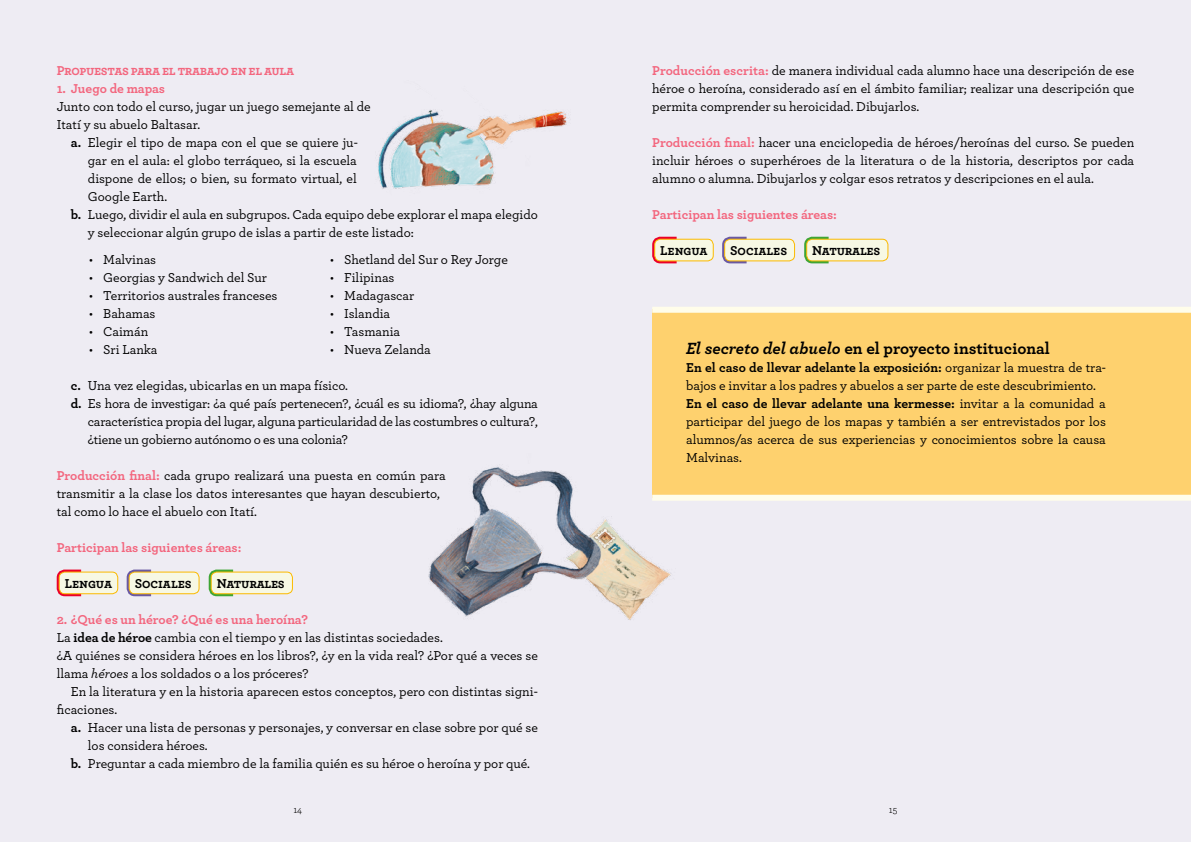
<style>
.page{position:relative;width:1191px;height:842px;background:#eeecf3}
.page>*{position:absolute;margin:0;border:0;box-sizing:border-box;transform-origin:0 0}
.t1{font:700 17px "Archer";color:#000}
.t2{font:500 13.5px/18px "Archer";color:#000}
.t3{font:700 13.5px "Archer";letter-spacing:-.025em;color:#f3667e}
.t4{font:700 13.5px "Archer";letter-spacing:-.005em;color:#000}
.t5{font:10px "Archer";color:#000}
.s1{font-weight:700}
.s2{font-weight:700;color:#f3667e}
.s3{font-style:italic}
</style>
<div class="page">
<div style="left:652px;top:310px;width:539px;height:188px;background:#fed16e"></div>
<div style="left:652px;top:307px;width:539px;height:6px;background:#fffdea"></div>
<div style="left:652px;top:495px;width:539px;height:6px;background:#fffdea"></div>
<img style="left:378px;top:110px;width:189px;height:79px">
<img style="left:428px;top:467px;width:255px;height:153px">
<svg style="left:56px;top:569px;width:28px;height:28px"></svg>
<div style="left:59px;top:572px;width:59px;height:22px;background:#f7f8e4;border-radius:6px"></div>
<div style="left:59px;top:572px;width:59px;height:22px;border:1px solid #fbba00;border-radius:6px"></div>
<svg style="left:652px;top:236px;width:27px;height:28px"></svg>
<div style="left:654px;top:239px;width:59px;height:22px;background:#f7f8e4;border-radius:6px"></div>
<div style="left:654px;top:239px;width:59px;height:22px;border:1px solid #fbba00;border-radius:6px"></div>
<svg style="left:208px;top:569px;width:28px;height:28px"></svg>
<div style="left:211px;top:572px;width:81px;height:22px;background:#f7f8e4;border-radius:6px"></div>
<div style="left:211px;top:572px;width:82px;height:22px;border:1px solid #fbba00;border-radius:6px"></div>
<svg style="left:804px;top:236px;width:27px;height:28px"></svg>
<div style="left:806px;top:239px;width:82px;height:22px;background:#f7f8e4;border-radius:6px"></div>
<div style="left:806px;top:239px;width:82px;height:22px;border:1px solid #fbba00;border-radius:6px"></div>
<svg style="left:126px;top:569px;width:28px;height:28px"></svg>
<div style="left:129px;top:572px;width:70px;height:22px;background:#f7f8e4;border-radius:6px"></div>
<div style="left:129px;top:572px;width:70px;height:22px;border:1px solid #fbba00;border-radius:6px"></div>
<svg style="left:722px;top:236px;width:27px;height:28px"></svg>
<div style="left:724px;top:239px;width:70px;height:22px;background:#f7f8e4;border-radius:6px"></div>
<div style="left:724px;top:239px;width:71px;height:22px;border:1px solid #fbba00;border-radius:6px"></div>
<p class="t3" style="left:57px;top:60px;width:239px">Propuestas para el trabajo en el aula</p>
<p class="t3" style="left:57px;top:78px;width:110px">1. Juego de mapas</p>
<p class="t2" style="left:57px;top:96px;width:315px">Junto con todo el curso, jugar un juego semejante al de<br>Itatí y su abuelo Baltasar.</p>
<p class="t2" style="left:71px;top:132px;width:288px"><span class="s1">a.</span> Elegir el tipo de mapa con el que se quiere ju-</p>
<p class="t2" style="left:88px;top:150px;width:270px">gar en el aula: el globo terráqueo, si la escuela</p>
<p class="t2" style="left:88px;top:168px;width:270px">dispone de ellos; o bien, su formato virtual, el</p>
<p class="t2" style="left:88px;top:186px;width:81px">Google Earth.</p>
<p class="t2" style="left:71px;top:204px;width:468px"><span class="s1">b.</span> Luego, dividir el aula en subgrupos. Cada equipo debe explorar el mapa elegido</p>
<p class="t2" style="left:88px;top:222px;width:327px">y seleccionar algún grupo de islas a partir de este listado:</p>
<p class="t2" style="left:89px;top:249px;width:69px">• Malvinas</p>
<p class="t2" style="left:89px;top:267px;width:179px">• Georgias y Sandwich del Sur</p>
<p class="t2" style="left:89px;top:285px;width:190px">• Territorios australes franceses</p>
<p class="t2" style="left:89px;top:303px;width:68px">• Bahamas</p>
<p class="t2" style="left:89px;top:321px;width:61px">• Caimán</p>
<p class="t2" style="left:89px;top:339px;width:70px">• Sri Lanka</p>
<p class="t2" style="left:330px;top:249px;width:179px">• Shetland del Sur o Rey Jorge</p>
<p class="t2" style="left:330px;top:267px;width:66px">• Filipinas</p>
<p class="t2" style="left:330px;top:285px;width:86px">• Madagascar</p>
<p class="t2" style="left:330px;top:303px;width:62px">• Islandia</p>
<p class="t2" style="left:330px;top:321px;width:72px">• Tasmania</p>
<p class="t2" style="left:330px;top:339px;width:102px">• Nueva Zelanda</p>
<p class="t2" style="left:71px;top:375px;width:279px"><span class="s1">c.</span> Una vez elegidas, ubicarlas en un mapa físico.</p>
<p class="t2" style="left:71px;top:393px;width:468px"><span class="s1">d.</span> Es hora de investigar: ¿a qué país pertenecen?, ¿cuál es su idioma?, ¿hay alguna</p>
<p class="t2" style="left:88px;top:411px;width:451px">característica propia del lugar, alguna particularidad de las costumbres o cultura?,</p>
<p class="t2" style="left:88px;top:429px;width:262px">¿tiene un gobierno autónomo o es una colonia?</p>
<p class="t2" style="left:57px;top:465px;width:390px"><span class="s2">Producción final:</span> cada grupo realizará una puesta en común para transmitir a la clase los datos interesantes que hayan descubierto, tal como lo hace el abuelo con Itatí.</p>
<p class="t3" style="left:57px;top:536px;width:186px">Participan las siguientes áreas:</p>
<p class="t4" style="left:65px;top:573px;width:49px">Lengua</p>
<p class="t4" style="left:135px;top:573px;width:58px">Sociales</p>
<p class="t4" style="left:217px;top:573px;width:70px">Naturales</p>
<p class="t2" style="left:57px;top:609px;width:483px"><span class="s2">2. ¿Qué es un héroe? ¿Qué es una heroína?<br></span>La <span class="s1">idea de héroe</span> cambia con el tiempo y en las distintas sociedades.<br>¿A quiénes se considera héroes en los libros?, ¿y en la vida real? ¿Por qué a veces se llama <span class="s3">héroes</span> a los soldados o a los próceres?</p>
<p class="t2" style="left:57px;top:681px;width:483px;text-indent:14px">En la literatura y en la historia aparecen estos conceptos, pero con distintas signi&shy;ficaciones.</p>
<p class="t2" style="left:71px;top:717px;width:468px"><span class="s1">a.</span> Hacer una lista de personas y personajes, y conversar en clase sobre por qué se</p>
<p class="t2" style="left:88px;top:735px;width:121px">los considera héroes.</p>
<p class="t2" style="left:71px;top:753px;width:461px"><span class="s1">b.</span> Preguntar a cada miembro de la familia quién es su héroe o heroína y por qué.</p>
<p class="t2" style="left:652px;top:60px;width:483px;text-align:justify"><span class="s2">Producción escrita:</span> de manera individual cada alumno hace una descripción de ese héroe o heroína, considerado así en el ámbito familiar; realizar una descripción que permita comprender su heroicidad. Dibujarlos.</p>
<p class="t2" style="left:652px;top:132px;width:483px;text-align:justify"><span class="s2">Producción final:</span> hacer una enciclopedia de héroes/heroínas del curso. Se pueden incluir héroes o superhéroes de la literatura o de la historia, descriptos por cada alumno o alumna. Dibujarlos y colgar esos retratos y descripciones en el aula.</p>
<p class="t3" style="left:652px;top:203px;width:186px">Participan las siguientes áreas:</p>
<p class="t4" style="left:660px;top:240px;width:49px">Lengua</p>
<p class="t4" style="left:730px;top:240px;width:58px">Sociales</p>
<p class="t4" style="left:812px;top:240px;width:70px">Naturales</p>
<p class="t1" style="left:686px;top:334px;width:365px"><span class="s3">El secreto del abuelo</span> en el proyecto institucional</p>
<p class="t2" style="left:686px;top:357px;width:421px"><span class="s1">En el caso de llevar adelante la exposición:</span> organizar la muestra de tra&shy;bajos e invitar a los padres y abuelos a ser parte de este descubrimiento.<br><span class="s1">En el caso de llevar adelante una kermesse:</span> invitar a la comunidad a participar del juego de los mapas y también a ser entrevistados por los alumnos/as acerca de sus experiencias y conocimientos sobre la causa Malvinas.</p>
<p class="t5" style="left:293px;top:803px;width:10px">14</p>
<p class="t5" style="left:889px;top:803px;width:10px">15</p>
</div>
